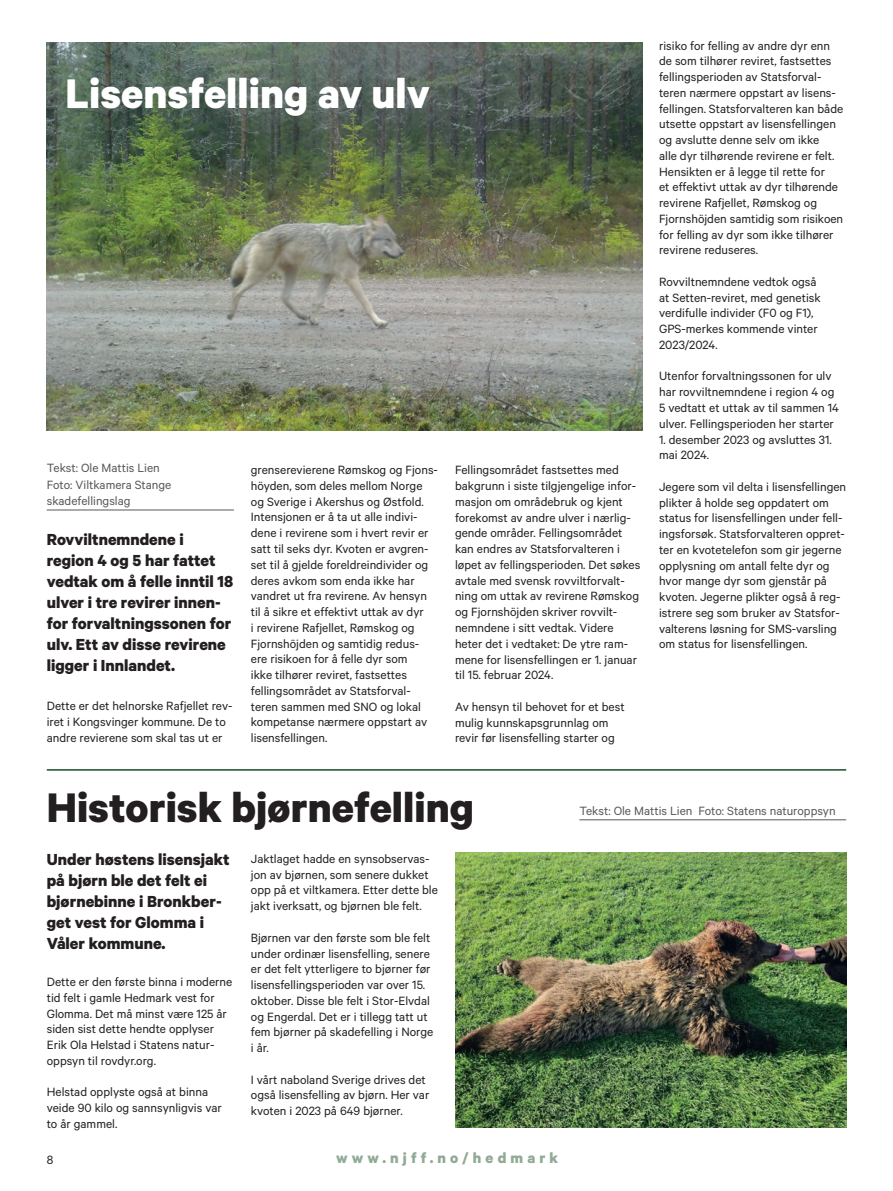
<style>
.page{position:relative;width:893px;height:1191px;background:#fff}
.page>*{position:absolute;margin:0;border:0;box-sizing:border-box;transform-origin:0 0}
.t1{font:700 46.5px "Calibre";color:#231f20}
.t2{font:700 46.5px "Calibre";color:#fff}
.t3{font:700 18px/21px "Calibre";color:#231f20}
.t4{font:700 16.5px "Calibre";letter-spacing:.25em;color:#91aa96}
.t5{font:13.5px/15.8px "Calibre";color:#231f20}
.t6{font:13.5px/16.5px "Calibre";color:#57585a}
</style>
<div class="page">
<hr style="left:47px;top:509px;width:187px;height:1px;background:#57585a">
<img style="left:47px;top:43px;width:595px;height:387px">
<img style="left:455px;top:853px;width:391px;height:274px">
<hr style="left:47px;top:769px;width:799px;height:1px;background:#184d2b">
<hr style="left:579px;top:819px;width:267px;height:1px;background:#57585a">
<h1 class="t2" style="left:65px;top:65px;width:366px">Lisensfelling av ulv</h1>
<p class="t6" style="left:47px;top:459px;width:126px">Tekst: Ole Mattis Lien<br>Foto: Viltkamera Stange skadefellingslag</p>
<h2 class="t3" style="left:47px;top:528px;width:188px">Rovviltnemndene i region 4 og 5 har fattet vedtak om å felle inntil 18 ulver i tre revirer innen&shy;for forvaltningssonen for ulv. Ett av disse revirene ligger i Innlandet.</h2>
<p class="t5" style="left:47px;top:698px;width:187px">Dette er det helnorske Rafjellet rev&shy;iret i Kongsvinger kommune. De to andre revierene som skal tas ut er</p>
<p class="t5" style="left:251px;top:461px;width:187px">grenserevierene Rømskog og Fjons&shy;höyden, som deles mellom Norge og Sverige i Akershus og Østfold.<br>Intensjonen er å ta ut alle indivi&shy;dene i revirene som i hvert revir er satt til seks dyr. Kvoten er avgren&shy;set til å gjelde foreldreindivider og deres avkom som enda ikke har vandret ut fra revirene. Av hensyn til å sikre et effektivt uttak av dyr<br>i revirene Rafjellet, Rømskog og<br>Fjornshöjden og samtidig redus&shy;ere risikoen for å felle dyr som<br>ikke tilhører reviret, fastsettes fellingsområdet av Statsforval&shy;teren sammen med SNO og lokal kompetanse nærmere oppstart av lisensfellingen.</p>
<p class="t5" style="left:455px;top:462px;width:187px">Fellingsområdet fastsettes med bakgrunn i siste tilgjengelige infor&shy;masjon om områdebruk og kjent forekomst av andre ulver i nærlig&shy;gende områder. Fellingsområdet kan endres av Statsforvalteren i løpet av fellingsperioden. Det søkes avtale med svensk rovviltforvalt&shy;ning om uttak av revirene Rømskog og Fjornshöjden skriver rovvilt&shy;nemndene i sitt vedtak. Videre heter det i vedtaket: De ytre ram&shy;mene for lisensfellingen er 1. januar til 15. februar 2024.</p>
<p class="t5" style="left:455px;top:698px;width:171px">Av hensyn til behovet for et best mulig kunnskapsgrunnlag om revir før lisensfelling starter og</p>
<p class="t5" style="left:659px;top:37px;width:186px">risiko for felling av andre dyr enn de som tilhører reviret, fastsettes fellingsperioden av Statsforval&shy;teren nærmere oppstart av lisens&shy;fellingen. Statsforvalteren kan både utsette oppstart av lisensfellingen og avslutte denne selv om ikke<br>alle dyr tilhørende revirene er felt.<br>Hensikten er å legge til rette for<br>et effektivt uttak av dyr tilhørende revirene Rafjellet, Rømskog og Fjornshöjden samtidig som risikoen for felling av dyr som ikke tilhører revirene reduseres.</p>
<p class="t5" style="left:659px;top:273px;width:163px">Rovviltnemndene vedtok også at Setten-reviret, med genetisk verdifulle individer (F0 og F1),<br>GPS-merkes kommende vinter<br>2023/2024.</p>
<p class="t5" style="left:659px;top:368px;width:181px">Utenfor forvaltningssonen for ulv har rovviltnemndene i region 4 og 5 vedtatt et uttak av til sammen 14 ulver. Fellingsperioden her starter</p>
<p class="t5" style="left:659px;top:431px;width:174px">1. desember 2023 og avsluttes 31. mai 2024.</p>
<p class="t5" style="left:659px;top:478px;width:189px">Jegere som vil delta i lisensfellingen plikter å holde seg oppdatert om status for lisensfellingen under fell&shy;ingsforsøk. Statsforvalteren oppret&shy;ter en kvotetelefon som gir jegerne opplysning om antall felte dyr og hvor mange dyr som gjenstår på kvoten. Jegerne plikter også å reg&shy;istrere seg som bruker av Statsfor&shy;valterens løsning for SMS-varsling om status for lisensfellingen.</p>
<h1 class="t1" style="left:47px;top:779px;width:429px">Historisk bjørnefelling</h1>
<p class="t5" style="left:251px;top:850px;width:189px">Jaktlaget hadde en synsobservas&shy;jon av bjørnen, som senere dukket opp på et viltkamera. Etter dette ble jakt iverksatt, og bjørnen ble felt.</p>
<p class="t5" style="left:251px;top:929px;width:184px">Bjørnen var den første som ble felt under ordinær lisensfelling, senere er det felt ytterligere to bjørner før lisensfellingsperioden var over 15. oktober. Disse ble felt i Stor-Elvdal og Engerdal. Det er i tillegg tatt ut fem bjørner på skadefelling i Norge i år.</p>
<p class="t5" style="left:251px;top:1071px;width:180px">I vårt naboland Sverige drives det også lisensfelling av bjørn. Her var kvoten i 2023 på 649 bjørner.</p>
<h2 class="t3" style="left:47px;top:848px;width:184px">Under høstens lisensjakt på bjørn ble det felt ei bjørnebinne i Bronkber&shy;get vest for Glomma i<br>Våler kommune.</h2>
<p class="t5" style="left:47px;top:973px;width:187px">Dette er den første binna i moderne tid felt i gamle Hedmark vest for<br>Glomma. Det må minst være 125 år siden sist dette hendte opplyser<br>Erik Ola Helstad i Statens natur&shy;oppsyn til rovdyr.org.</p>
<p class="t5" style="left:47px;top:1083px;width:176px">Helstad opplyste også at binna veide 90 kilo og sannsynligvis var to år gammel.</p>
<p class="t5" style="left:47px;top:1151px;width:8px">8</p>
<p class="t4" style="left:336px;top:1148px;width:223px">www.njff.no/hedmark</p>
<p class="t6" style="left:579px;top:802px;width:258px">Tekst: Ole Mattis Lien Foto: Statens naturoppsyn</p>
</div>
